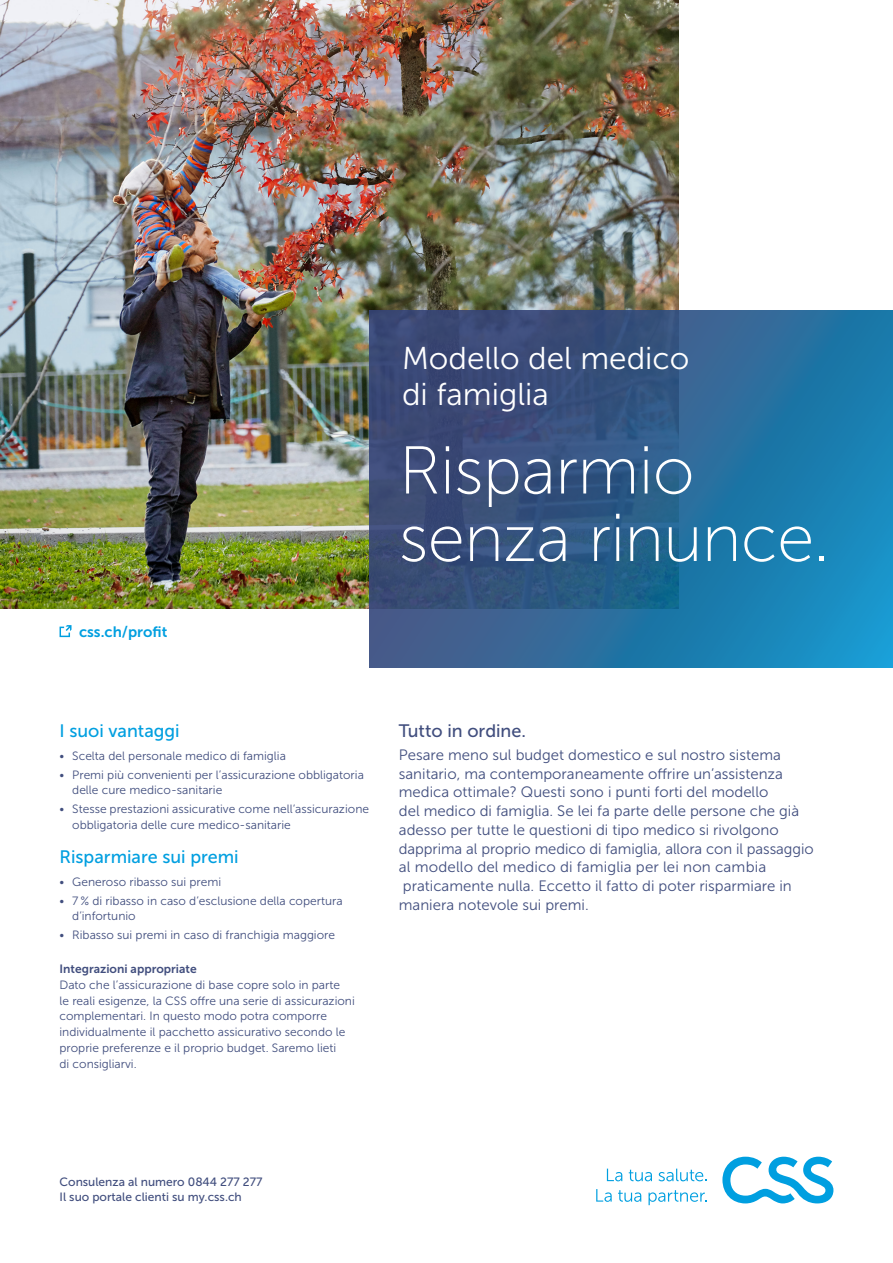
<style>
.page{position:relative;width:893px;height:1263px;background:#fff}
.page>*{position:absolute;margin:0;border:0;box-sizing:border-box;transform-origin:0 0}
.t1{font:67.5px/67.5px "Museo Sans 100";letter-spacing:-.01em;color:#fff}
.t2{font:31.5px/36px "Museo Sans 300";color:#fff}
.t3{font:18px "Museo Sans 500";color:#009fe0}
.t4{font:18px "Museo Sans 500";color:#414e7e}
.t5{font:15px/18.8px "Museo Sans 300";color:#414e7e}
.t6{font:15px "Museo Sans 700";color:#009fe0}
.t7{font:12px/15.8px "Museo Sans 300";color:#414e7e}
.t8{font:12px/15.8px "Museo Sans 500";color:#414e7e}
.t9{font:12px "Museo Sans 700";color:#414e7e}
</style>
<div class="page">
<svg style="left:60px;top:625px;width:12px;height:12px"></svg>
<svg style="left:607px;top:1168px;width:15px;height:13px"></svg>
<svg style="left:629px;top:1170px;width:23px;height:11px"></svg>
<svg style="left:658px;top:1168px;width:49px;height:13px"></svg>
<svg style="left:596px;top:1189px;width:16px;height:13px"></svg>
<svg style="left:618px;top:1190px;width:23px;height:12px"></svg>
<svg style="left:648px;top:1190px;width:59px;height:15px"></svg>
<svg style="left:722px;top:1157px;width:111px;height:46px"></svg>
<img style="left:0;top:0;width:679px;height:608px">
<svg style="left:369px;top:310px;width:524px;height:358px;background:#2c6492"></svg>
<p class="t6" style="left:79px;top:624px;width:90px">css.ch/profit</p>
<h2 class="t2" style="left:402px;top:340px;width:289px">Modello del medico di famiglia</h2>
<h1 class="t1" style="left:399px;top:437px;width:432px">Risparmio senza rinunce.</h1>
<h3 class="t3" style="left:60px;top:721px;width:122px">I suoi vantaggi</h3>
<p class="t7" style="left:60px;top:748px;width:228px">• Scelta del personale medico di famiglia</p>
<p class="t7" style="left:72px;top:767px;width:293px;text-indent:-13px">• Premi più convenienti per l’assicurazione obbligatoria delle cure medico-sanitarie</p>
<p class="t7" style="left:72px;top:801px;width:298px;text-indent:-13px">• Stesse prestazioni assicurative come nell‘assicurazione obbligatoria delle cure medico-sanitarie</p>
<h3 class="t3" style="left:60px;top:847px;width:181px">Risparmiare sui premi</h3>
<p class="t7" style="left:60px;top:874px;width:163px">• Generoso ribasso sui premi</p>
<p class="t7" style="left:72px;top:893px;width:272px;text-indent:-13px">• 7 % di ribasso in caso d’esclusione della copertura d’infortunio</p>
<p class="t7" style="left:60px;top:927px;width:277px">• Ribasso sui premi in caso di franchigia maggiore</p>
<p class="t9" style="left:60px;top:962px;width:139px">Integrazioni appropriate</p>
<p class="t7" style="left:60px;top:977px;width:297px">Dato che l’assicurazione di base copre solo in parte<br>le reali esigenze, la CSS offre una serie di assicurazioni complementari. In questo modo potra comporre individualmente il pacchetto assicurativo secondo le proprie preferenze e il proprio budget. Saremo lieti<br>di consigliarvi.</p>
<h3 class="t4" style="left:399px;top:721px;width:129px">Tutto in ordine.</h3>
<p class="t5" style="left:399px;top:745px;width:416px">Pesare meno sul budget domestico e sul nostro sistema sanitario, ma contemporaneamente offrire un’assistenza medica ottimale? Questi sono i punti forti del modello<br>del medico di famiglia. Se lei fa parte delle persone che già adesso per tutte le questioni di tipo medico si rivolgono dapprima al proprio medico di famiglia, allora con il passaggio al modello del medico di famiglia per lei non cambia praticamente nulla. Eccetto il fatto di poter risparmiare in maniera notevole sui premi.</p>
<p class="t8" style="left:60px;top:1173px;width:204px">Consulenza al numero 0844 277 277<br>Il suo portale clienti su my.css.ch</p>
</div>
